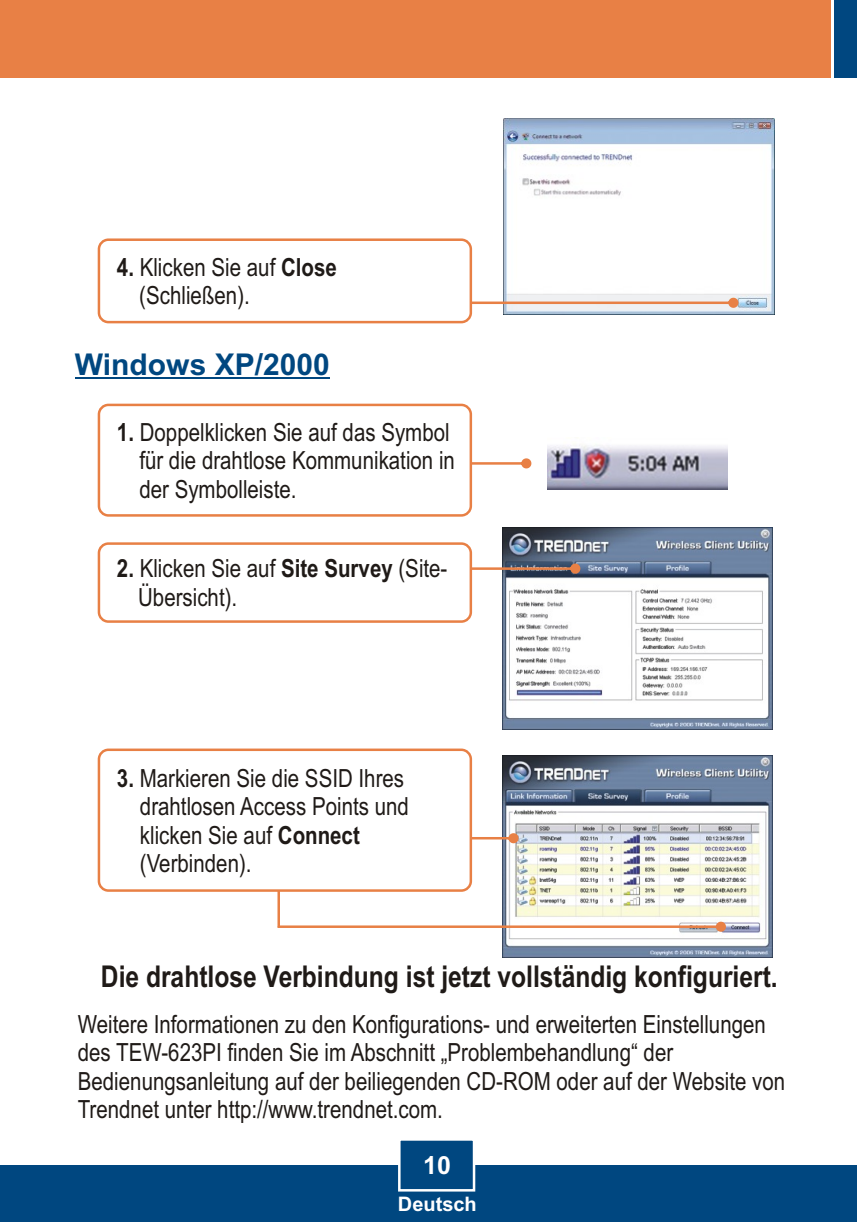
<style>
.page{position:relative;width:857px;height:1222px;background:#fff}
.page>*{position:absolute;margin:0;border:0;box-sizing:border-box;transform-origin:0 0}
.t1{font:700 30px "Arial Narrow";color:#1f1a17}
.t2{font:700 30px "Arial";color:#004780}
.t3{font:25px/28.2px "Arial Narrow";color:#1f1a17}
.t4{font:700 25px "Arial";color:#fff}
.t5{font:700 20px "Arial";color:#fff}
.s1{font-weight:700}
</style>
<div class="page">
<div style="left:0;top:1165px;width:857px;height:56px;background:#004780"></div>
<div style="left:0;top:0;width:831px;height:78px;background:#e88045"></div>
<div style="left:834px;top:0;width:23px;height:78px;background:#004780"></div>
<svg style="left:398px;top:1140px;width:78px;height:52px"></svg>
<img style="left:504px;top:118px;width:270px;height:196px">
<svg style="left:472px;top:298px;width:266px;height:10px"></svg>
<div style="left:98px;top:238px;width:374px;height:85px;background:#fff;border:3px solid #e88045;border-radius:9px"></div>
<hr style="left:75px;top:378px;width:255px;height:1px;background:#004780">
<img style="left:502px;top:755px;width:270px;height:202px">
<img style="left:502px;top:527px;width:270px;height:202px">
<img style="left:547px;top:445px;width:180px;height:44px">
<svg style="left:472px;top:458px;width:59px;height:10px"></svg>
<svg style="left:472px;top:563px;width:108px;height:10px"></svg>
<svg style="left:274px;top:833px;width:452px;height:98px"></svg>
<div style="left:98px;top:403px;width:374px;height:113px;background:#fff;border:3px solid #e88045;border-radius:9px"></div>
<div style="left:98px;top:542px;width:374px;height:80px;background:#fff;border:3px solid #e88045;border-radius:9px"></div>
<div style="left:98px;top:748px;width:374px;height:143px;background:#fff;border:3px solid #e88045;border-radius:9px"></div>
<p class="t3" style="left:139px;top:255px;width:199px;text-indent:-22px"><span class="s1">4.</span> Klicken Sie auf <span class="s1">Close </span>(Schließen).</p>
<p class="t2" style="left:75px;top:353px;width:256px">Windows XP/2000</p>
<p class="t3" style="left:139px;top:420px;width:317px;text-indent:-22px"><span class="s1">1.</span> Doppelklicken Sie auf das Symbol für die drahtlose Kommunikation in der Symbolleiste.</p>
<p class="t3" style="left:138px;top:557px;width:311px;text-indent:-21px"><span class="s1">2.</span> Klicken Sie auf <span class="s1">Site Survey</span> (Site-<br>Übersicht).</p>
<p class="t3" style="left:140px;top:765px;width:270px;text-indent:-23px"><span class="s1">3.</span> Markieren Sie die SSID Ihres drahtlosen Access Points und klicken Sie auf <span class="s1">Connect </span>(Verbinden).</p>
<p class="t1" style="left:101px;top:965px;width:678px">Die drahtlose Verbindung ist jetzt vollständig konfiguriert.</p>
<p class="t3" style="left:78px;top:1012px;width:709px">Weitere Informationen zu den Konfigurations- und erweiterten Einstellungen des TEW-623PI finden Sie im Abschnitt „Problembehandlung“ der Bedienungsanleitung auf der beiliegenden CD-ROM oder auf der Website von Trendnet unter http://www.trendnet.com.</p>
<p class="t4" style="left:423px;top:1155px;width:29px">10</p>
<p class="t5" style="left:398px;top:1196px;width:80px">Deutsch</p>
</div>
